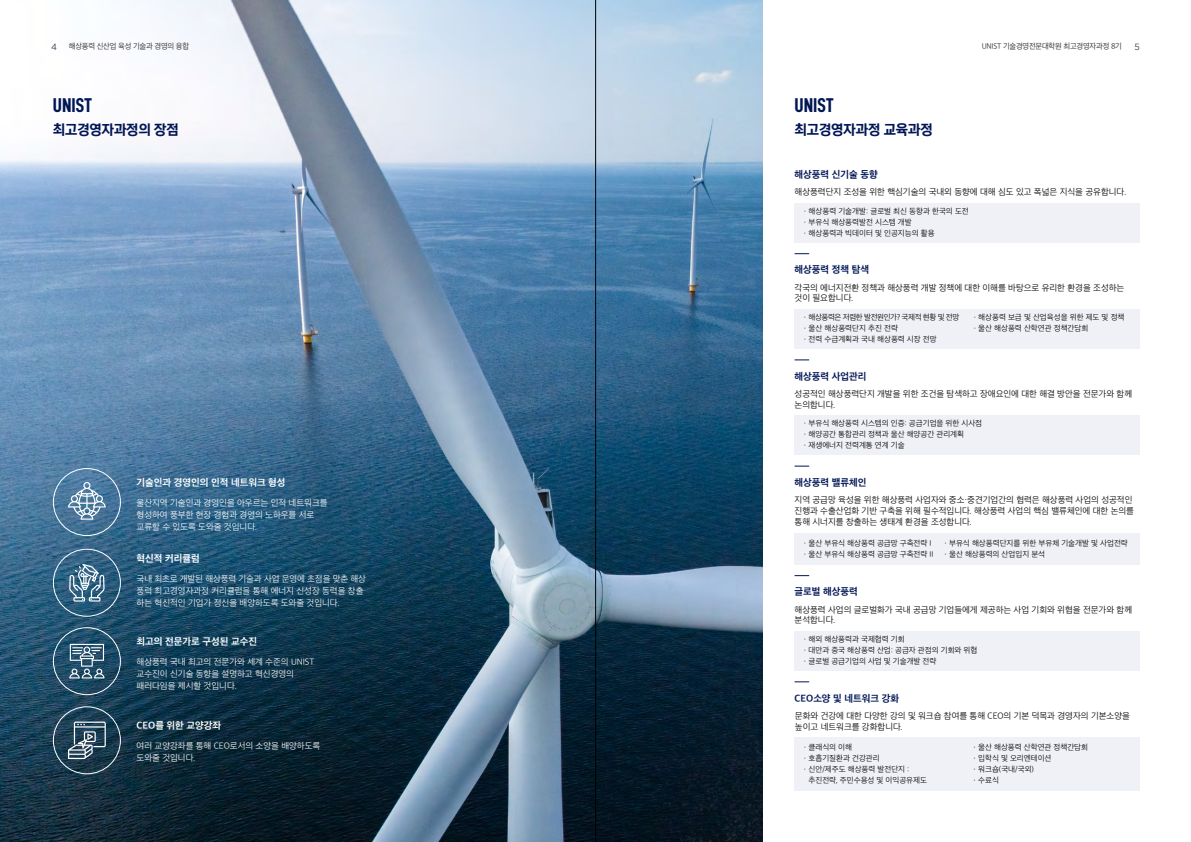
<style>
.page{position:relative;width:1191px;height:842px;background:#fff}
.page>*{position:absolute;margin:0;border:0;box-sizing:border-box;transform-origin:0 0}
.t1{font:20px "D DIN Condensed Bold";color:#001655}
.t2{font:14px "NEXON Lv 2 Gothic OTF Bold";color:#001655}
.t3{font:700 10px "Apple SD Gothic Neo";color:#001655}
.t4{font:700 10px "Apple SD Gothic Neo";color:#fff}
.t5{font:300 9px/10.8px "Apple SD Gothic Neo";color:#000}
.t6{font:300 9px/12px "Apple SD Gothic Neo";color:#fff}
.t7{font:9px "Gotham";color:#3e3a39}
.t8{font:300 8px/11px "Apple SD Gothic Neo";color:#000}
.t9{font:8px "Apple SD Gothic Neo";letter-spacing:-.025em;color:#3e3a39}
</style>
<div class="page">
<img style="left:0;top:0;width:763px;height:842px">
<svg style="left:68px;top:482px;width:38px;height:38px"></svg>
<svg style="left:69px;top:564px;width:36px;height:38px"></svg>
<svg style="left:69px;top:644px;width:36px;height:34px"></svg>
<svg style="left:68px;top:721px;width:38px;height:38px"></svg>
<div style="left:794px;top:203px;width:345px;height:39px;background:#f0f1f7"></div>
<div style="left:53px;top:706px;width:68px;height:68px;border:1px solid #fff;border-radius:50%"></div>
<div style="left:53px;top:627px;width:68px;height:68px;border:1px solid #fff;border-radius:50%"></div>
<div style="left:53px;top:549px;width:68px;height:68px;border:1px solid #fff;border-radius:50%"></div>
<div style="left:53px;top:468px;width:68px;height:68px;border:1px solid #fff;border-radius:50%"></div>
<div style="left:794px;top:309px;width:345px;height:40px;background:#f0f1f7"></div>
<div style="left:794px;top:415px;width:345px;height:40px;background:#f0f1f7"></div>
<div style="left:794px;top:533px;width:345px;height:31px;background:#f0f1f7"></div>
<div style="left:794px;top:631px;width:345px;height:39px;background:#f0f1f7"></div>
<div style="left:794px;top:737px;width:345px;height:54px;background:#f0f1f7"></div>
<svg style="left:794px;top:253px;width:15px;height:1px"></svg>
<svg style="left:794px;top:359px;width:15px;height:1px"></svg>
<svg style="left:794px;top:466px;width:15px;height:1px"></svg>
<svg style="left:794px;top:575px;width:15px;height:1px"></svg>
<svg style="left:794px;top:681px;width:15px;height:1px"></svg>
<hr style="left:595px;top:0;width:1px;height:842px;background:#000">
<p class="t7" style="left:51px;top:41px;width:7px">4</p>
<p class="t9" style="left:69px;top:42px;width:122px">해상풍력 신산업 육성 기술과 경영의 융합</p>
<h1 class="t1" style="left:53px;top:94px;width:40px">UNIST</h1>
<h1 class="t1" style="left:794px;top:94px;width:40px">UNIST</h1>
<h2 class="t2" style="left:53px;top:123px;width:127px">최고경영자과정의 장점</h2>
<h2 class="t2" style="left:794px;top:123px;width:140px">최고경영자과정 교육과정</h2>
<p class="t3" style="left:794px;top:169px;width:85px">해상풍력 신기술 동향</p>
<p class="t9" style="left:981px;top:42px;width:142px">UNIST 기술경영전문대학원 최고경영자과정 8기</p>
<p class="t7" style="left:1134px;top:41px;width:7px">5</p>
<p class="t5" style="left:794px;top:187px;width:333px">해상풍력단지 조성을 위한 핵심기술의 국내외 동향에 대해 심도 있고 폭넓은 지식을 공유합니다.</p>
<p class="t8" style="left:801px;top:206px;width:169px">ᆞ해상풍력 기술개발: 글로벌 최신 동향과 한국의 도전 ᆞ부유식 해상풍력발전 시스템 개발<br>ᆞ해상풍력과 빅데이터 및 인공지능의 활용</p>
<p class="t4" style="left:137px;top:477px;width:150px">기술인과 경영인의 인적 네트워크 형성</p>
<p class="t6" style="left:137px;top:497px;width:192px">울산지역 기술인과 경영인을 아우르는 인적 네트워크를 형성하여 풍부한 현장 경험과 경영의 노하우를 서로 교류할 수 있도록 도와줄 것입니다.</p>
<p class="t4" style="left:137px;top:553px;width:65px">혁신적 커리큘럼</p>
<p class="t6" style="left:137px;top:573px;width:231px">국내 최초로 개발된 해상풍력 기술과 사업 운영에 초점을 맞춘 해상 풍력 최고경영자과정 커리큘럼을 통해 에너지 신성장 동력을 창출 하는 혁신적인 기업가 정신을 배양하도록 도와줄 것입니다.</p>
<p class="t4" style="left:137px;top:636px;width:122px">최고의 전문가로 구성된 교수진</p>
<p class="t6" style="left:137px;top:656px;width:179px">해상풍력 국내 최고의 전문가와 세계 수준의 UNIST 교수진이 신기술 동향을 설명하고 혁신경영의 패러다임을 제시할 것입니다.</p>
<p class="t4" style="left:137px;top:720px;width:86px">CEO를 위한 교양강좌</p>
<p class="t6" style="left:137px;top:740px;width:185px">여러 교양강좌를 통해 CEO로서의 소양을 배양하도록 도와줄 것입니다.</p>
<p class="t3" style="left:794px;top:264px;width:76px">해상풍력 정책 탐색</p>
<p class="t5" style="left:794px;top:283px;width:331px">각국의 에너지전환 정책과 해상풍력 개발 정책에 대한 이해를 바탕으로 유리한 환경을 조성하는 것이 필요합니다.</p>
<p class="t8" style="left:801px;top:312px;width:159px">ᆞ해상풍력은 저렴한 발전원인가? 국제적 현황 및 전망 ᆞ울산 해상풍력단지 추진 전략<br>ᆞ전력 수급계획과 국내 해상풍력 시장 전망</p>
<p class="t8" style="left:971px;top:312px;width:155px">ᆞ해상풍력 보급 및 산업육성을 위한 제도 및 정책 ᆞ울산 해상풍력 산학연관 정책간담회</p>
<p class="t3" style="left:794px;top:371px;width:73px">해상풍력 사업관리</p>
<p class="t8" style="left:801px;top:418px;width:182px">ᆞ부유식 해상풍력 시스템의 인증: 공급기업을 위한 시사점 ᆞ해양공간 통합관리 정책과 울산 해양공간 관리계획 ᆞ재생에너지 전력계통 연계 기술</p>
<p class="t3" style="left:794px;top:477px;width:73px">해상풍력 밸류체인</p>
<p class="t5" style="left:794px;top:495px;width:341px;line-height:11.1px">지역 공급망 육성을 위한 해상풍력 사업자와 중소·중견기업간의 협력은 해상풍력 사업의 성공적인 진행과 수출산업화 기반 구축을 위해 필수적입니다. 해상풍력 사업의 핵심 밸류체인에 대한 논의를 통해 시너지를 창출하는 생태계 환경을 조성합니다.</p>
<p class="t8" style="left:801px;top:538px;width:133px">ᆞ울산 부유식 해상풍력 공급망 구축전략 I ᆞ울산 부유식 해상풍력 공급망 구축전략 II</p>
<p class="t8" style="left:942px;top:538px;width:187px">ᆞ부유식 해상풍력단지를 위한 부유체 기술개발 및 사업전략 ᆞ울산 해상풍력의 산업입지 분석</p>
<p class="t5" style="left:794px;top:389px;width:339px">성공적인 해상풍력단지 개발을 위한 조건을 탐색하고 장애요인에 대한 해결 방안을 전문가와 함께 논의합니다.</p>
<p class="t3" style="left:794px;top:586px;width:65px">글로벌 해상풍력</p>
<p class="t5" style="left:794px;top:604px;width:339px">해상풍력 사업의 글로벌화가 국내 공급망 기업들에게 제공하는 사업 기회와 위협을 전문가와 함께 분석합니다.</p>
<p class="t8" style="left:801px;top:634px;width:177px">ᆞ해외 해상풍력과 국제협력 기회<br>ᆞ대만과 중국 해상풍력 산업: 공급자 관점의 기회와 위협 ᆞ글로벌 공급기업의 사업 및 기술개발 전략</p>
<p class="t3" style="left:794px;top:693px;width:106px">CEO소양 및 네트워크 강화</p>
<p class="t5" style="left:795px;top:711px;width:336px">문화와 건강에 대한 다양한 강의 및 워크숍 참여를 통해 CEO의 기본 덕목과 경영자의 기본소양을 높이고 네트워크를 강화합니다.</p>
<p class="t8" style="left:801px;top:742px;width:52px">ᆞ클래식의 이해</p>
<p class="t8" style="left:801px;top:753px;width:80px">ᆞ호흡기질환과 건강관리</p>
<p class="t8" style="left:801px;top:764px;width:109px">ᆞ신안/제주도 해상풍력 발전단지 :</p>
<p class="t8" style="left:808px;top:775px;width:120px">추진전략, 주민수용성 및 이익공유제도</p>
<p class="t8" style="left:971px;top:742px;width:118px">ᆞ울산 해상풍력 산학연관 정책간담회 ᆞ입학식 및 오리엔테이션 ᆞ워크숍(국내/국외)<br>ᆞ수료식</p>
</div>
